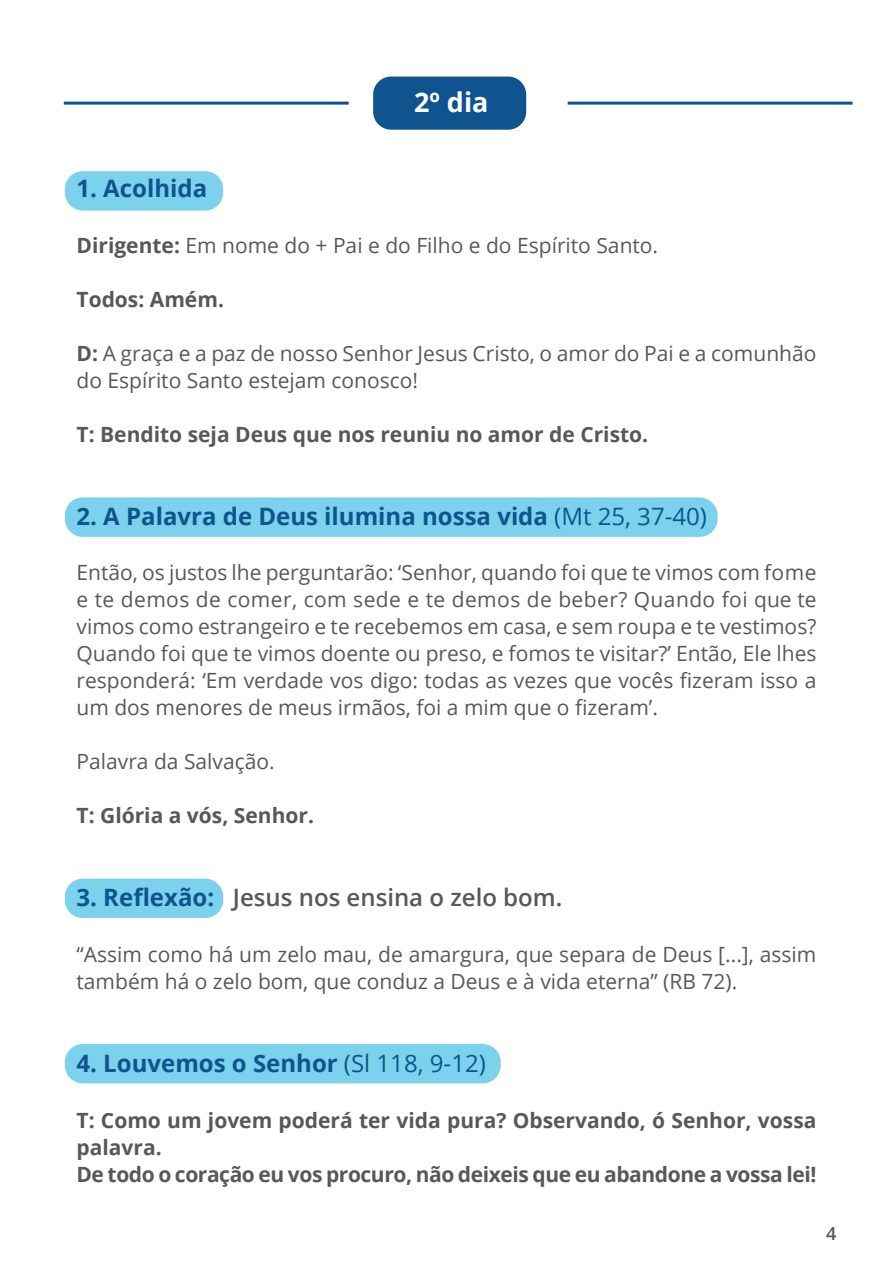
<style>
.page{position:relative;width:893px;height:1263px;background:#fff}
.page>*{position:absolute;margin:0;border:0;box-sizing:border-box;transform-origin:0 0}
.Regular_Cinza_80{font:700 27px "Open Sans";color:#fff}
.Bold_Azul{font:700 24px "Open Sans";color:#10548e}
.Bold_Azul-2{font:600 24px "Open Sans";color:#57585a}
.Regular_Cinza_80-2{font:21px/27px "Open Sans";color:#57585a;text-align:justify}
.BOLD_REGULAR_CINZA{font:21px/27px "Open Sans";color:#57585a}
.Regular_Cinza_80-3{font:700 21px/27px "Open Sans";color:#57585a}
.Regular_Cinza_80-4{font:700 21px "Open Sans";letter-spacing:-.02em;color:#57585a}
.BOLD_REGULAR_CINZA-2{font:700 21px "Open Sans";color:#57585a}
.t1{font:600 18px "Open Sans";color:#57585a}
.s1{font-weight:700}
.s2{font-weight:400}
.s3{font-weight:700;color:#10548e}
</style>
<div class="page">
<div style="left:65px;top:171px;width:158px;height:40px;background:#7cd2ec;border-radius:18px"></div>
<div style="left:65px;top:497px;width:653px;height:40px;background:#7cd2ec;border-radius:18px"></div>
<div style="left:65px;top:879px;width:158px;height:39px;background:#7cd2ec;border-radius:18px"></div>
<div style="left:65px;top:1044px;width:436px;height:39px;background:#7cd2ec;border-radius:18px"></div>
<div style="left:373px;top:77px;width:153px;height:53px;background:#10548f;border-radius:18px"></div>
<hr style="left:64px;top:102px;width:285px;height:3px;background:#10548f">
<hr style="left:568px;top:102px;width:285px;height:3px;background:#10548f">
<p class="Regular_Cinza_80" style="left:414px;top:83px;width:76px">2º dia</p>
<p class="Bold_Azul" style="left:77px;top:171px;width:132px">1. Acolhida</p>
<p class="BOLD_REGULAR_CINZA" style="left:77px;top:231px;width:583px"><span class="s1">Dirigente:</span> Em nome do + Pai e do Filho e do Espírito Santo.</p>
<p class="BOLD_REGULAR_CINZA-2" style="left:77px;top:284px;width:149px">Todos: Amém.</p>
<p class="BOLD_REGULAR_CINZA" style="left:77px;top:339px;width:741px"><span class="s1">D:</span> A graça e a paz de nosso Senhor Jesus Cristo, o amor do Pai e a comunhão do Espírito Santo estejam conosco!</p>
<p class="BOLD_REGULAR_CINZA-2" style="left:77px;top:419px;width:573px">T: Bendito seja Deus que nos reuniu no amor de Cristo.</p>
<p class="Bold_Azul" style="left:77px;top:499px;width:632px">2. A Palavra de Deus ilumina nossa vida <span class="s2">(Mt 25, 37-40)</span></p>
<p class="Regular_Cinza_80-2" style="left:77px;top:559px;width:741px">Então, os justos lhe perguntarão: ‘Senhor, quando foi que te vimos com fome e te demos de comer, com sede e te demos de beber? Quando foi que te vimos como estrangeiro e te recebemos em casa, e sem roupa e te vestimos?<br>Quando foi que te vimos doente ou preso, e fomos te visitar?’ Então, Ele lhes responderá: ‘Em verdade vos digo: todas as vezes que vocês fizeram isso a um dos menores de meus irmãos, foi a mim que o fizeram’.</p>
<p class="Regular_Cinza_80-2" style="left:77px;top:748px;width:200px">Palavra da Salvação.</p>
<p class="Regular_Cinza_80-3" style="left:77px;top:802px;width:239px">T: Glória a vós, Senhor.</p>
<p class="Bold_Azul-2" style="left:77px;top:881px;width:487px"><span class="s3">3. Reflexão:</span> Jesus nos ensina o zelo bom.</p>
<p class="Regular_Cinza_80-2" style="left:77px;top:940px;width:741px">“Assim como há um zelo mau, de amargura, que separa de Deus [...], assim também há o zelo bom, que conduz a Deus e à vida eterna” (RB 72).</p>
<p class="Bold_Azul" style="left:77px;top:1046px;width:411px">4. Louvemos o Senhor <span class="s2">(Sl 118, 9-12)</span></p>
<p class="Regular_Cinza_80-3" style="left:77px;top:1106px;width:741px">T: Como um jovem poderá ter vida pura? Observando, ó Senhor, vossa palavra.</p>
<p class="Regular_Cinza_80-4" style="left:77px;top:1159px;width:741px">De todo o coração eu vos procuro, não deixeis que eu abandone a vossa lei!</p>
<p class="t1" style="left:826px;top:1221px;width:12px">4</p>
</div>
